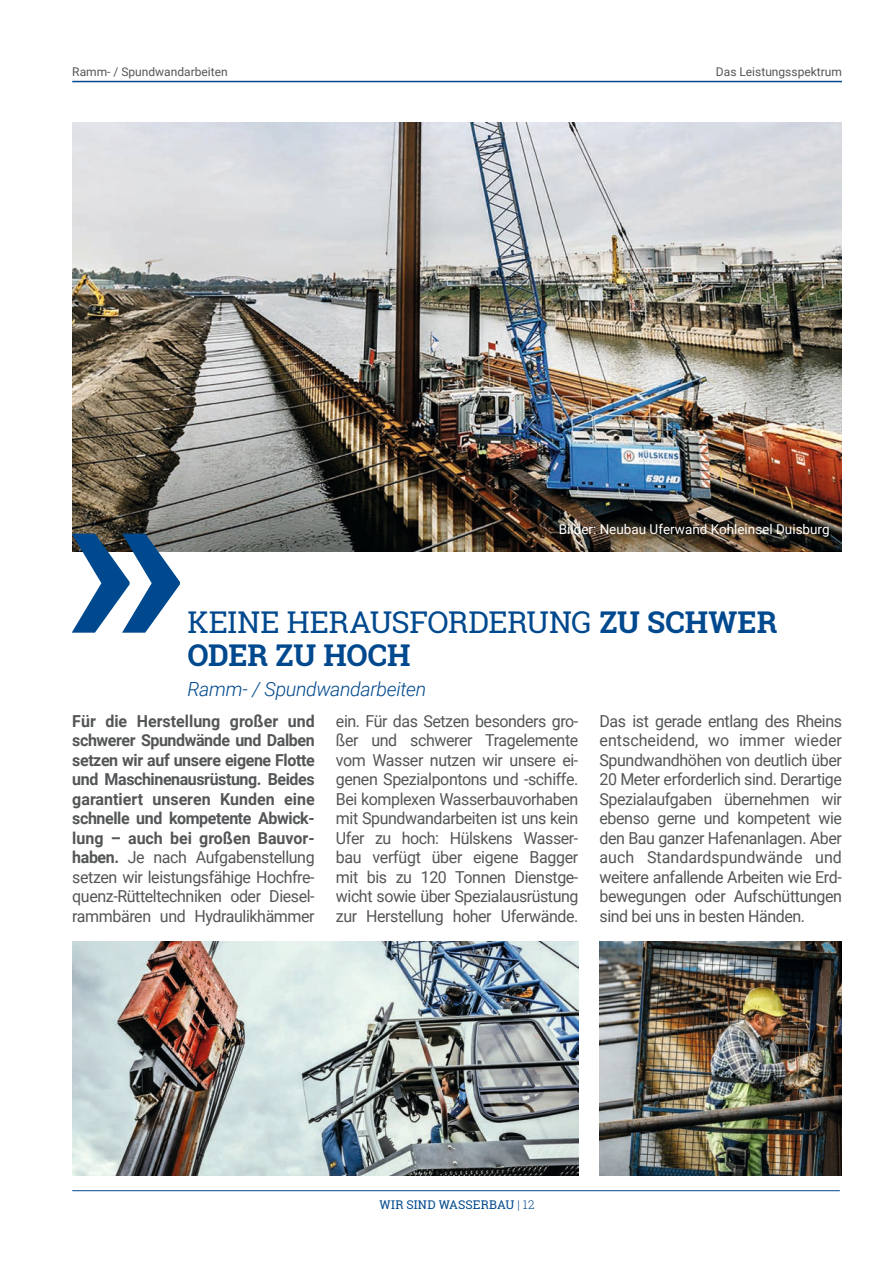
<style>
.page{position:relative;width:893px;height:1263px;background:#fff}
.page>*{position:absolute;margin:0;border:0;box-sizing:border-box;transform-origin:0 0}
.t1{font:30px/33px "Roboto Slab";letter-spacing:-.01em;color:#01498e}
.t2{font:italic 300 19.5px "Roboto";letter-spacing:-.015em;color:#01498e}
.t3{font:16.5px/19.5px "Roboto";letter-spacing:-.025em;color:#545557;text-align:justify}
.t4{font:700 16.5px/19.5px "Roboto";letter-spacing:-.025em;color:#545557;text-align:justify}
.t5{font:13.5px "Roboto";color:#fff}
.t6{font:12px "Roboto";color:#545557}
.t7{font:12px "Roboto Slab";letter-spacing:.01em;color:#01498e}
.s1{font-weight:700}
.s2{font-weight:400}
.s3{font-weight:300}
</style>
<div class="page">
<hr style="left:72px;top:81px;width:770px;height:1px;background:#01498e">
<hr style="left:72px;top:1190px;width:768px;height:1px;background:#01498e">
<img style="left:72px;top:122px;width:770px;height:429px">
<svg style="left:72px;top:534px;width:108px;height:99px"></svg>
<img style="left:72px;top:941px;width:506px;height:234px">
<img style="left:600px;top:941px;width:242px;height:234px">
<p class="t6" style="left:72px;top:64px;width:157px">Ramm- / Spundwandarbeiten</p>
<p class="t6" style="left:716px;top:64px;width:128px">Das Leistungsspektrum</p>
<p class="t5" style="left:559px;top:519px;width:273px">Bilder: Neubau Uferwand Kohleinsel Duisburg</p>
<h1 class="t1" style="left:187px;top:605px;width:591px">KEINE HERAUSFORDERUNG <span class="s1">ZU SCHWER<br>ODER ZU HOCH</span></h1>
<p class="t2" style="left:187px;top:675px;width:240px">Ramm- / Spundwandarbeiten</p>
<p class="t4" style="left:72px;top:711px;width:244px">Für die Herstellung großer und schwerer Spundwände und Dalben setzen wir auf unsere eigene Flotte und Maschinenausrüstung. Beides garantiert unseren Kunden eine schnelle und kompetente Abwick&shy;lung – auch bei großen Bauvor&shy;haben. <span class="s2">Je nach Aufgabenstellung setzen wir leistungsfähige Hochfre&shy;quenz-Rütteltechniken oder Diesel&shy;rammbären und Hydraulikhämmer</span></p>
<p class="t3" style="left:600px;top:711px;width:244px">Das ist gerade entlang des Rheins entscheidend, wo immer wieder Spundwandhöhen von deutlich über 20 Meter erforderlich sind. Derartige Spezialaufgaben übernehmen wir ebenso gerne und kompetent wie den Bau ganzer Hafenanlagen. Aber auch Standardspundwände und weitere anfallende Arbeiten wie Erd&shy;bewegungen oder Aufschüttungen sind bei uns in besten Händen.</p>
<p class="t3" style="left:336px;top:711px;width:244px">ein. Für das Setzen besonders gro&shy;ßer und schwerer Tragelemente vom Wasser nutzen wir unsere ei&shy;genen Spezialpontons und -schiffe.<br>Bei komplexen Wasserbauvorhaben mit Spundwandarbeiten ist uns kein Ufer zu hoch: Hülskens Wasser&shy;bau verfügt über eigene Bagger mit bis zu 120 Tonnen Dienstge&shy;wicht sowie über Spezialausrüstung zur Herstellung hoher Uferwände.</p>
<p class="t7" style="left:380px;top:1196px;width:156px">WIR SIND WASSERBAU <span class="s3">| 12</span></p>
</div>
